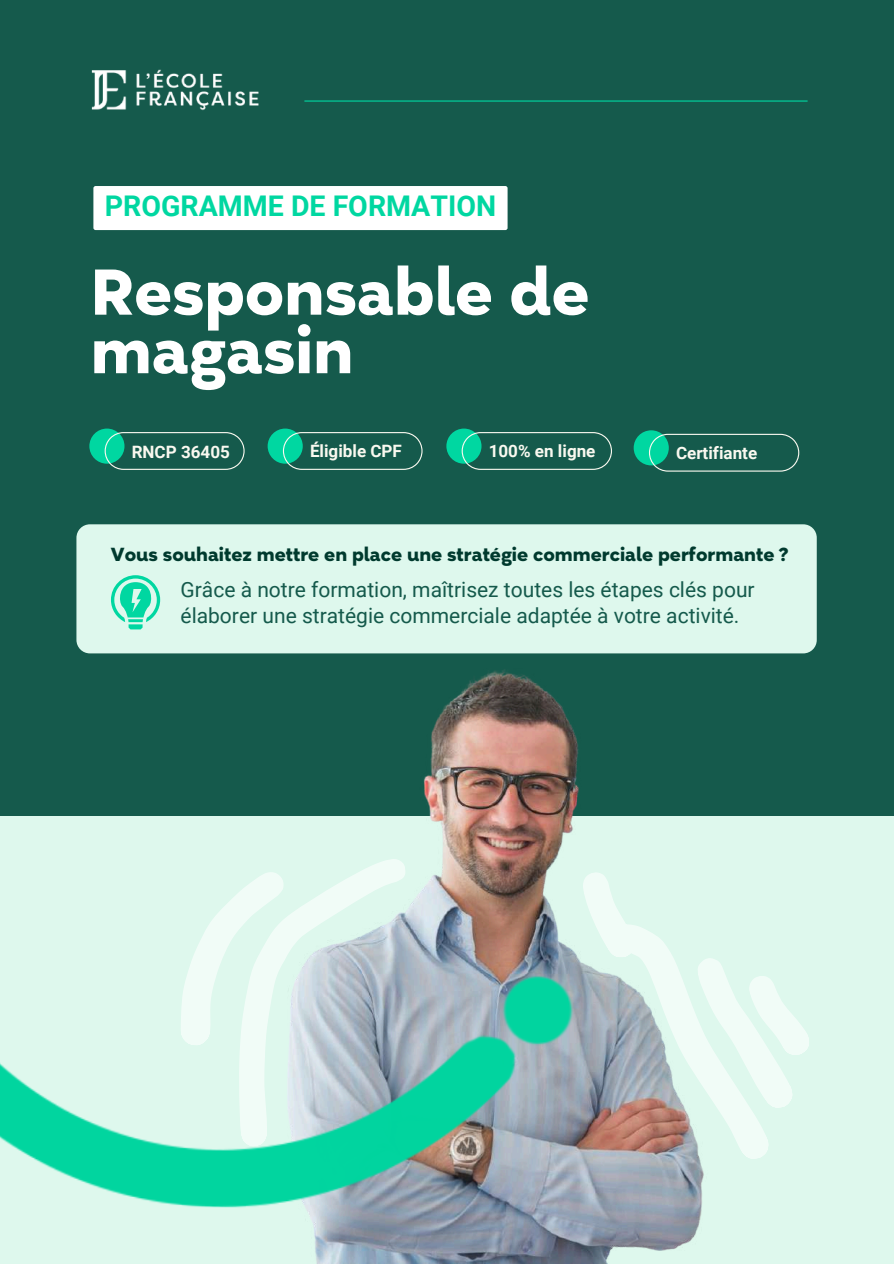
<style>
.page{position:relative;width:894px;height:1264px;background:#fff}
.page>*{position:absolute;margin:0;border:0;box-sizing:border-box;transform-origin:0 0}
.t1{font:800 73.5px/58.5px "Magenos";color:#fff}
.t2{font:700 28.5px "Roboto";color:#00d7a1}
.t3{font:800 21.6px "Magenos";color:#003a2e}
.t4{font:21px/25.8px "Roboto";color:#155a4c}
.t5{font:700 17.1px "Roboto";color:#faf9f0}
</style>
<div class="page">
<div style="left:0;top:0;width:893px;height:1263px;background:#155a4c"></div>
<hr style="left:304px;top:100px;width:503px;height:2px;background:#00d7a1">
<div style="left:89px;top:428px;width:35px;height:35px;background:#00d7a1;border-radius:50%"></div>
<svg style="left:105px;top:432px;width:139px;height:38px"></svg>
<div style="left:267px;top:428px;width:36px;height:35px;background:#00d7a1;border-radius:50%"></div>
<svg style="left:283px;top:432px;width:139px;height:38px"></svg>
<div style="left:446px;top:428px;width:35px;height:35px;background:#00d7a1;border-radius:50%"></div>
<svg style="left:461px;top:432px;width:151px;height:38px"></svg>
<div style="left:633px;top:430px;width:35px;height:35px;background:#00d7a1;border-radius:50%"></div>
<svg style="left:648px;top:434px;width:151px;height:37px"></svg>
<div style="left:76px;top:524px;width:740px;height:129px;background:#def8ed;border-radius:13px"></div>
<div style="left:0;top:815px;width:893px;height:448px;background:#def8ed"></div>
<img style="left:132px;top:639px;width:761px;height:612px">
<img style="left:91px;top:69px;width:168px;height:42px">
<svg style="left:239px;top:858px;width:166px;height:64px"></svg>
<img style="left:0;top:922px;width:620px;height:341px">
<svg style="left:181px;top:872px;width:102px;height:173px"></svg>
<svg style="left:582px;top:872px;width:186px;height:287px"></svg>
<svg style="left:697px;top:957px;width:112px;height:150px"></svg>
<svg style="left:111px;top:575px;width:49px;height:54px"></svg>
<div style="left:93px;top:186px;width:414px;height:44px;background:#fff;border-radius:2px"></div>
<h2 class="t2" style="left:105px;top:190px;width:393px">PROGRAMME DE FORMATION</h2>
<h1 class="t1" style="left:91px;top:266px;width:500px">Responsable de magasin</h1>
<p class="t5" style="left:132px;top:442px;width:100px">RNCP 36405</p>
<p class="t5" style="left:310px;top:441px;width:93px">Éligible CPF</p>
<p class="t5" style="left:488px;top:441px;width:108px">100% en ligne</p>
<p class="t5" style="left:675px;top:443px;width:83px">Certifiante</p>
<p class="t3" style="left:111px;top:543px;width:678px">Vous souhaitez mettre en place une stratégie commerciale performante ?</p>
<p class="t4" style="left:180px;top:577px;width:575px">Grâce à notre formation, maîtrisez toutes les étapes clés pour élaborer une stratégie commerciale adaptée à votre activité.</p>
</div>
